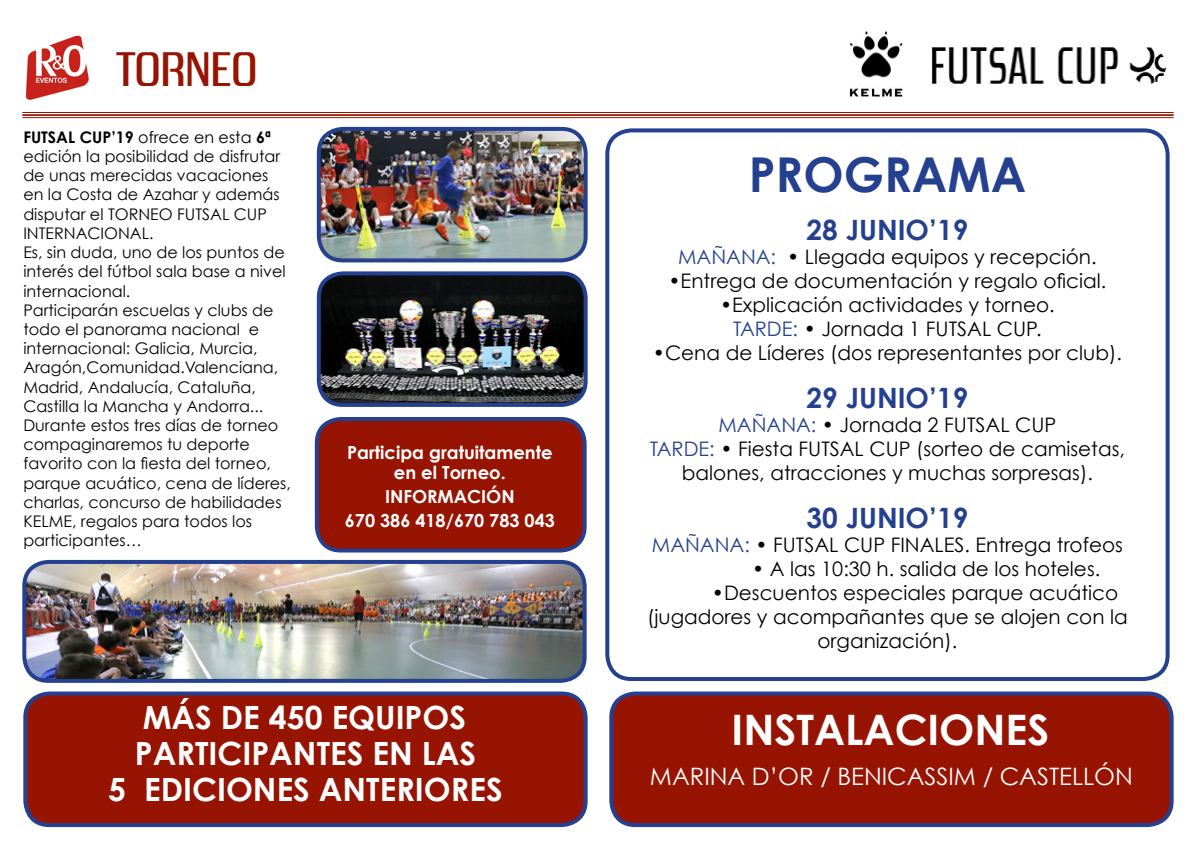
<style>
.page{position:relative;width:1191px;height:851px;background:#fff}
.page>*{position:absolute;margin:0;border:0;box-sizing:border-box;transform-origin:0 0}
.t1{font:700 48px "Century Gothic";color:#25408f}
.t2{font:48px "Zrnic Rg";color:#971402}
.t3{font:700 42px "Century Gothic";color:#fff}
.t4{font:700 32px/36px "Century Gothic";color:#fff;text-align:center}
.t5{font:700 28px "Century Gothic";color:#25408f}
.t6{font:24px "Century Gothic";color:#fff}
.t7{font:20px/24px "Century Gothic";color:#000}
.t8{font:20px "Century Gothic";color:#25408f}
.t9{font:700 18px/20px "Century Gothic";color:#fff;text-align:center}
.t10{font:16px/19.2px "Century Gothic";color:#000}
.s1{font-weight:700}
.s2{color:#25408f}
.s3{color:#000}
</style>
<div class="page">
<hr style="left:22px;top:112px;width:1151px;height:1px;background:#971402">
<hr style="left:22px;top:114px;width:1151px;height:2px;background:#971402">
<hr style="left:22px;top:117px;width:1151px;height:1px;background:#971402">
<div style="left:605px;top:128px;width:564px;height:553px;border:4px solid #25408f;border-radius:24px"></div>
<div style="left:317px;top:419px;width:267px;height:131px;background:#971402;border-radius:24px"></div>
<div style="left:315px;top:417px;width:271px;height:135px;border:4px solid #25408f;border-radius:24px"></div>
<div style="left:25px;top:693px;width:560px;height:131px;background:#971402;border-radius:24px"></div>
<div style="left:23px;top:691px;width:564px;height:135px;border:4px solid #25408f;border-radius:24px"></div>
<img style="left:25px;top:562px;width:559px;height:118px">
<div style="left:22px;top:560px;width:564px;height:122px;border:4px solid #25408f;border-radius:24px"></div>
<img style="left:319px;top:129px;width:266px;height:131px">
<div style="left:317px;top:127px;width:270px;height:135px;border:4px solid #25408f;border-radius:24px"></div>
<img style="left:320px;top:274px;width:264px;height:130px">
<div style="left:317px;top:271px;width:270px;height:136px;border:4px solid #25408f;border-radius:24px"></div>
<img style="left:25px;top:35px;width:64px;height:65px">
<div style="left:611px;top:693px;width:560px;height:131px;background:#971402;border-radius:24px"></div>
<div style="left:609px;top:691px;width:564px;height:135px;border:4px solid #25408f;border-radius:24px"></div>
<img style="left:931px;top:47px;width:236px;height:37px">
<img style="left:850px;top:31px;width:53px;height:66px">
<h1 class="t2" style="left:116px;top:40px;width:139px">TORNEO</h1>
<p class="t10" style="left:23px;top:127px;width:269px"><span class="s1">FUTSAL CUP’19</span> ofrece en esta <span class="s1">6ª </span>edición la posibilidad de disfrutar de unas merecidas vacaciones en la Costa de Azahar y además disputar el TORNEO FUTSAL CUP<br>INTERNACIONAL.<br>Es, sin duda, uno de los puntos de interés del fútbol sala base a nivel internacional.<br>Participarán escuelas y clubs de todo el panorama nacional e internacional: Galicia, Murcia,<br>Aragón,Comunidad.Valenciana,<br>Madrid, Andalucía, Cataluña,<br>Castilla la Mancha y Andorra...<br>Durante estos tres días de torneo compaginaremos tu deporte favorito con la fiesta del torneo, parque acuático, cena de líderes, charlas, concurso de habilidades<br>KELME, regalos para todos los participantes…</p>
<p class="t9" style="left:347px;top:442px;width:207px">Participa gratuitamente en el Torneo.</p>
<p class="t9" style="left:385px;top:486px;width:55px">INFOrmaci</p>
<p class="t9" style="left:345px;top:484px;width:211px;line-height:24px;text-align:left;text-indent:141px">ón<br>670 386 418/670 783 043</p>
<h3 class="t4" style="left:108px;top:699px;width:396px">MÁS DE 450 EQUIPOS<br>PARTICIPANTES EN LAS<br>5 EDICIONES ANTERIORES</h3>
<h1 class="t1" style="left:748px;top:144px;width:279px">PROGRAMA</h1>
<h3 class="t5" style="left:806px;top:212px;width:163px">28 JUNIO’19</h3>
<p class="t7" style="left:678px;top:244px;width:420px"><span class="s2">MAÑANA:</span> • Llegada equipos y recepción.</p>
<p class="t7" style="left:668px;top:268px;width:439px">•Entrega de documentación y regalo oficial.</p>
<p class="t7" style="left:733px;top:292px;width:323px;text-indent:-13px">•Explicación actividades y torneo.<br><span class="s2">TARDE:</span> • Jornada 1 Futsal</p>
<p class="t7" style="left:996px;top:316px;width:46px">Cup.</p>
<p class="t7" style="left:653px;top:340px;width:470px">•Cena de Líderes (dos representantes por club).</p>
<h3 class="t5" style="left:806px;top:380px;width:57px">29 junio</h3>
<h3 class="t5" style="left:929px;top:380px;width:41px">’19</h3>
<p class="t7" style="left:718px;top:412px;width:247px"><span class="s2">MAÑANA:</span> • Jornada 2 Futsal</p>
<p class="t7" style="left:1015px;top:412px;width:29px">Cup</p>
<p class="t7" style="left:650px;top:436px;width:170px"><span class="s2">TARDE:</span> • Fiesta Futsal</p>
<p class="t7" style="left:682px;top:436px;width:444px;text-indent:187px">Cup (sorteo de camisetas, balones, atracciones y muchas sorpresas).</p>
<h3 class="t5" style="left:806px;top:500px;width:163px">30 JUNIO’19</h3>
<p class="t8" style="left:652px;top:533px;width:143px">MAÑANA: <span class="s3">• Futsal</span></p>
<p class="t7" style="left:844px;top:532px;width:280px">Cup FINALES. Entrega trofeos</p>
<p class="t7" style="left:752px;top:556px;width:349px">• A las 10:30 h. salida de los hoteles.</p>
<p class="t7" style="left:712px;top:580px;width:408px">•Descuentos especiales parque acuático</p>
<p class="t7" style="left:647px;top:604px;width:482px">(jugadores y acompañantes que se alojen con la</p>
<p class="t7" style="left:817px;top:628px;width:141px">organización).</p>
<h2 class="t3" style="left:731px;top:702px;width:319px">INSTALACIONES</h2>
<h3 class="t6" style="left:650px;top:761px;width:484px">MARINA D’OR / BENICASSIM / CASTELLÓN</h3>
</div>
